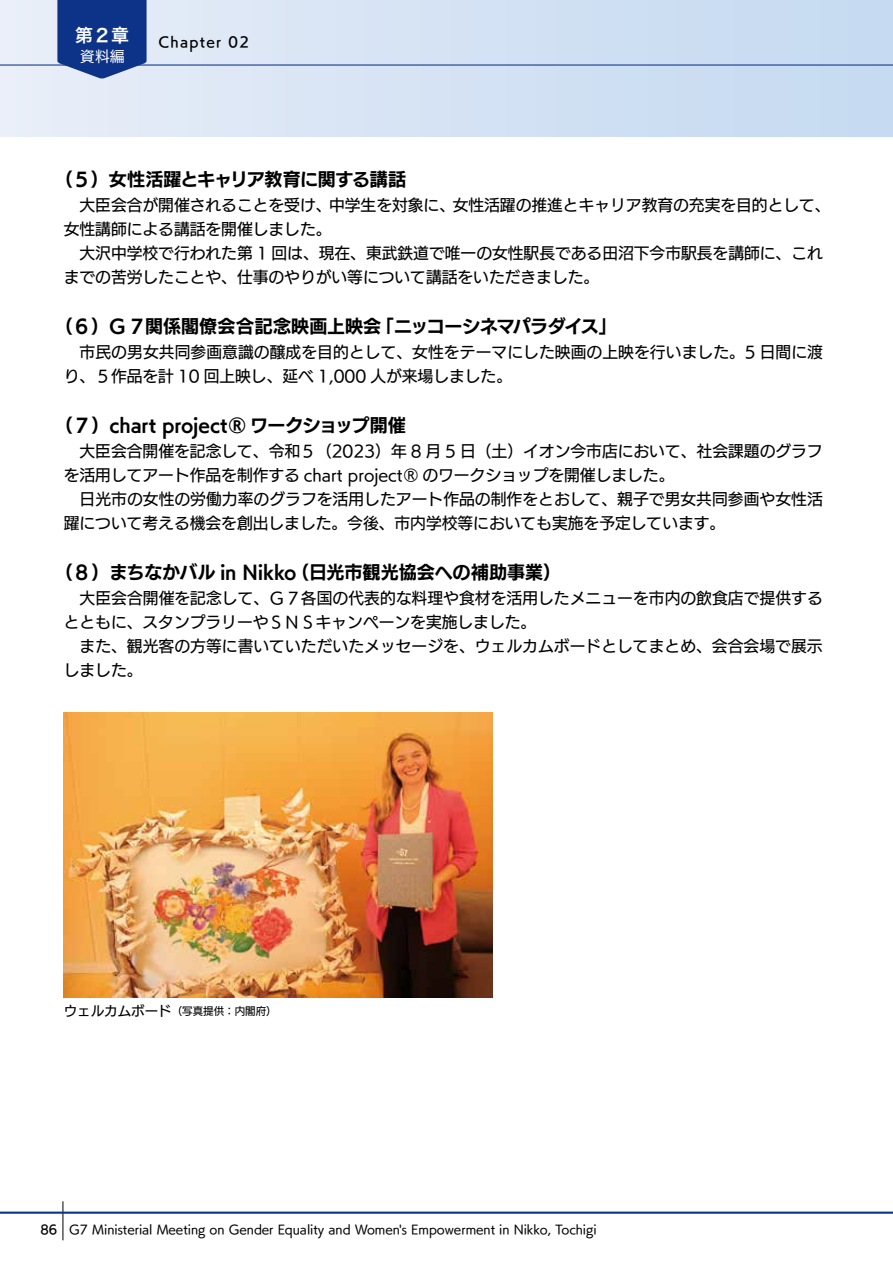
<style>
.page{position:relative;width:893px;height:1263px;background:#fff}
.page>*{position:absolute;margin:0;border:0;box-sizing:border-box;transform-origin:0 0}
.t1{font:18px "UD Kakugo Large Pr 6 B";letter-spacing:-.01em;color:#000}
.t2{font:18px "Hiragino Sans W6";color:#fff}
.t3{font:15.75px/24px "UD Kakugo Large Pr 6 M";color:#000}
.t4{font:15px "Hiragino Sans W4";color:#fff}
.t5{font:13.5px "UD Kakugo Large Pr 6 DB";letter-spacing:.1em;color:#000}
.t6{font:12px "UD Kakugo Large Pr 6 M";color:#000}
.t7{font:10.5px "UD Kakugo Large Pr 6 M";color:#000}
.s1{font-size:13.5px}
.s2{font-family:"UD Kakugo Large Pr 6 DB"}
</style>
<div class="page">
<div style="left:0;top:0;width:893px;height:137px;background:linear-gradient(to right,#e8eef8,#c3d9f1)"></div>
<hr style="left:63px;top:1201px;width:1px;height:39px;background:#000">
<hr style="left:0;top:64px;width:893px;height:2px;background:#0c3388">
<svg style="left:57px;top:0;width:90px;height:79px;background:#234794"></svg>
<hr style="left:0;top:1211px;width:893px;height:3px;background:#0c3388">
<img style="left:64px;top:712px;width:429px;height:285px">
<p class="t2" style="left:75px;top:19px;width:55px">第２章</p>
<p class="t5" style="left:158px;top:34px;width:92px">Chapter 02</p>
<p class="t4" style="left:80px;top:43px;width:46px">資料編</p>
<p class="t1" style="left:55px;top:169px;width:353px">（５）女性活躍とキャリア教育に関する講話</p>
<p class="t3" style="left:64px;top:194px;width:768px">　大臣会合が開催されることを受け、中学生を対象に、女性活躍の推進とキャリア教育の充実を目的として、女性講師による講話を開催しました。<br>　大沢中学校で行われた第 1 回は、現在、東武鉄道で唯一の女性駅長である田沼下今市駅長を講師に、これまでの苦労したことや、仕事のやりがい等について講話をいただきました。</p>
<p class="t1" style="left:55px;top:316px;width:563px">（６）G７関係閣僚会合記念映画上映会「ニッコーシネマパラダイス」</p>
<p class="t3" style="left:64px;top:341px;width:761px">　市民の男女共同参画意識の醸成を目的として、女性をテーマにした映画の上映を行いました。5 日間に渡り、５作品を計 10 回上映し、延べ 1,000 人が来場しました。</p>
<p class="t1" style="left:55px;top:415px;width:352px">（７）chart project® ワークショップ開催</p>
<p class="t3" style="left:64px;top:440px;width:760px">　大臣会合開催を記念して、令和５（2023）年 8 月 5 日（土）イオン今市店において、社会課題のグラフを活用してアート作品を制作する chart project® のワークショップを開催しました。<br>　日光市の女性の労働力率のグラフを活用したアート作品の制作をとおして、親子で男女共同参画や女性活躍について考える機会を創出しました。今後、市内学校等においても実施を予定しています。</p>
<p class="t1" style="left:55px;top:562px;width:508px">（８）まちなかバル in Nikko（日光市観光協会への補助事業）</p>
<p class="t3" style="left:64px;top:587px;width:760px">　大臣会合開催を記念して、Ｇ７各国の代表的な料理や食材を活用したメニューを市内の飲食店で提供するとともに、スタンプラリーやＳＮＳキャンペーンを実施しました。<br>　また、観光客の方等に書いていただいたメッセージを、ウェルカムボードとしてまとめ、会合会場で展示しました。</p>
<p class="t7" style="left:64px;top:1005px;width:214px"><span class="s1">ウェルカムボード</span>（写真提供：内閣府）</p>
<p class="t6" style="left:41px;top:1223px;width:558px"><span class="s2">86</span> G7 Ministerial Meeting on Gender Equality and Women's Empowerment in Nikko, Tochigi</p>
</div>
